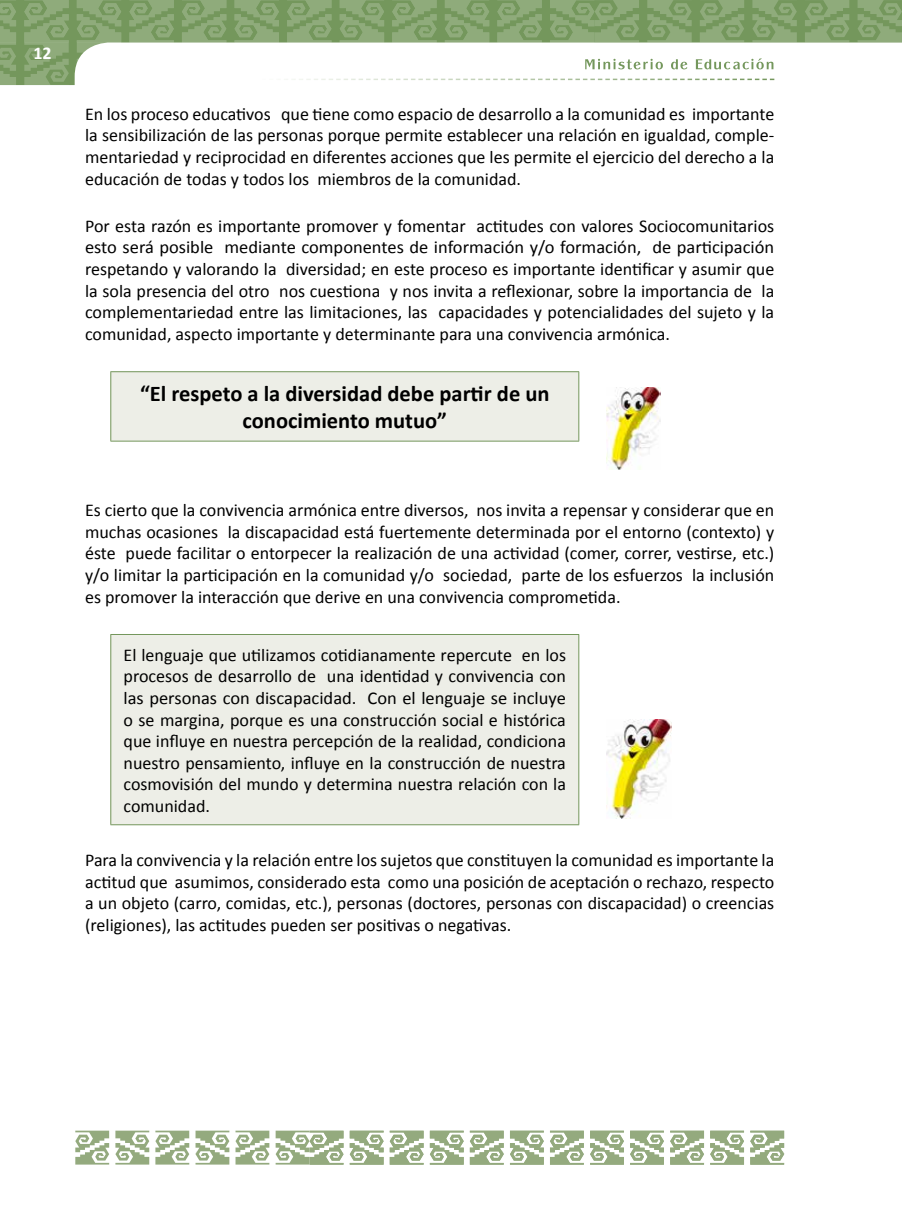
<style>
.page{position:relative;width:902px;height:1208px;background:#fff}
.page>*{position:absolute;margin:0;border:0;box-sizing:border-box;transform-origin:0 0}
.t1{font:700 22.5px/27px "Calibri";color:#000;text-align:center}
.t2{font:18px/21.6px "Calibri";color:#000;text-align:justify}
.t3{font:700 18px "Calibri";color:#fff}
</style>
<div class="page">
<svg style="left:796px;top:0;width:105px;height:43px"></svg>
<svg style="left:804px;top:0;width:45px;height:42px;background:#84a36f"></svg>
<svg style="left:857px;top:0;width:44px;height:42px;background:#84a36f"></svg>
<svg style="left:0;top:0;width:796px;height:86px"></svg>
<svg style="left:350px;top:1130px;width:33px;height:34px"></svg>
<svg style="left:390px;top:1130px;width:33px;height:34px"></svg>
<svg style="left:430px;top:1130px;width:33px;height:34px"></svg>
<svg style="left:470px;top:1130px;width:33px;height:34px"></svg>
<svg style="left:510px;top:1130px;width:33px;height:34px"></svg>
<svg style="left:550px;top:1130px;width:33px;height:34px"></svg>
<svg style="left:590px;top:1130px;width:34px;height:34px"></svg>
<svg style="left:630px;top:1130px;width:34px;height:34px"></svg>
<svg style="left:670px;top:1130px;width:34px;height:34px"></svg>
<svg style="left:710px;top:1130px;width:34px;height:34px"></svg>
<svg style="left:750px;top:1130px;width:34px;height:34px"></svg>
<svg style="left:275px;top:1130px;width:68px;height:34px"></svg>
<svg style="left:235px;top:1130px;width:34px;height:34px"></svg>
<svg style="left:195px;top:1130px;width:34px;height:34px"></svg>
<svg style="left:155px;top:1130px;width:34px;height:34px"></svg>
<svg style="left:115px;top:1130px;width:34px;height:34px"></svg>
<svg style="left:75px;top:1130px;width:34px;height:34px"></svg>
<div style="left:111px;top:372px;width:467px;height:69px;background:#edeee7"></div>
<hr style="left:110px;top:372px;width:1px;height:69px;background:#74975c">
<hr style="left:110px;top:371px;width:469px;height:1px;background:#74975c">
<hr style="left:578px;top:372px;width:1px;height:69px;background:#74975c">
<hr style="left:110px;top:441px;width:469px;height:1px;background:#74975c">
<img style="left:606px;top:387px;width:54px;height:82px">
<div style="left:111px;top:634px;width:467px;height:190px;background:#edeee7"></div>
<hr style="left:110px;top:635px;width:1px;height:189px;background:#74975c">
<hr style="left:110px;top:634px;width:469px;height:1px;background:#74975c">
<hr style="left:110px;top:824px;width:469px;height:1px;background:#74975c">
<hr style="left:578px;top:635px;width:1px;height:189px;background:#74975c">
<img style="left:606px;top:719px;width:65px;height:99px">
<p class="t3" style="left:33px;top:41px;width:20px">12</p>
<p class="t2" style="left:85px;top:103px;width:690px">En los proceso educativos que tiene como espacio de desarrollo a la comunidad es importante la sensibilización de las personas porque permite establecer una relación en igualdad, comple&shy;mentariedad y reciprocidad en diferentes acciones que les permite el ejercicio del derecho a la educación de todas y todos los miembros de la comunidad.</p>
<p class="t2" style="left:85px;top:215px;width:690px">Por esta razón es importante promover y fomentar actitudes con valores Sociocomunitarios esto será posible mediante componentes de información y/o formación, de participación respetando y valorando la diversidad; en este proceso es importante identificar y asumir que la sola presencia del otro nos cuestiona y nos invita a reflexionar, sobre la importancia de la complementariedad entre las limitaciones, las capacidades y potencialidades del sujeto y la comunidad, aspecto importante y determinante para una convivencia armónica.</p>
<p class="t1" style="left:140px;top:380px;width:411px">“El respeto a la diversidad debe partir de un conocimiento mutuo”</p>
<p class="t2" style="left:85px;top:499px;width:690px">Es cierto que la convivencia armónica entre diversos, nos invita a repensar y considerar que en muchas ocasiones la discapacidad está fuertemente determinada por el entorno (contexto) y éste puede facilitar o entorpecer la realización de una actividad (comer, correr, vestirse, etc.) y/o limitar la participación en la comunidad y/o sociedad, parte de los esfuerzos la inclusión es promover la interacción que derive en una convivencia comprometida.</p>
<p class="t2" style="left:123px;top:644px;width:444px">El lenguaje que utilizamos cotidianamente repercute en los procesos de desarrollo de una identidad y convivencia con las personas con discapacidad. Con el lenguaje se incluye o se margina, porque es una construcción social e histórica que influye en nuestra percepción de la realidad, condiciona nuestro pensamiento, influye en la construcción de nuestra cosmovisión del mundo y determina nuestra relación con la comunidad.</p>
<p class="t2" style="left:85px;top:849px;width:690px">Para la convivencia y la relación entre los sujetos que constituyen la comunidad es importante la actitud que asumimos, considerado esta como una posición de aceptación o rechazo, respecto a un objeto (carro, comidas, etc.), personas (doctores, personas con discapacidad) o creencias (religiones), las actitudes pueden ser positivas o negativas.</p>
</div>
